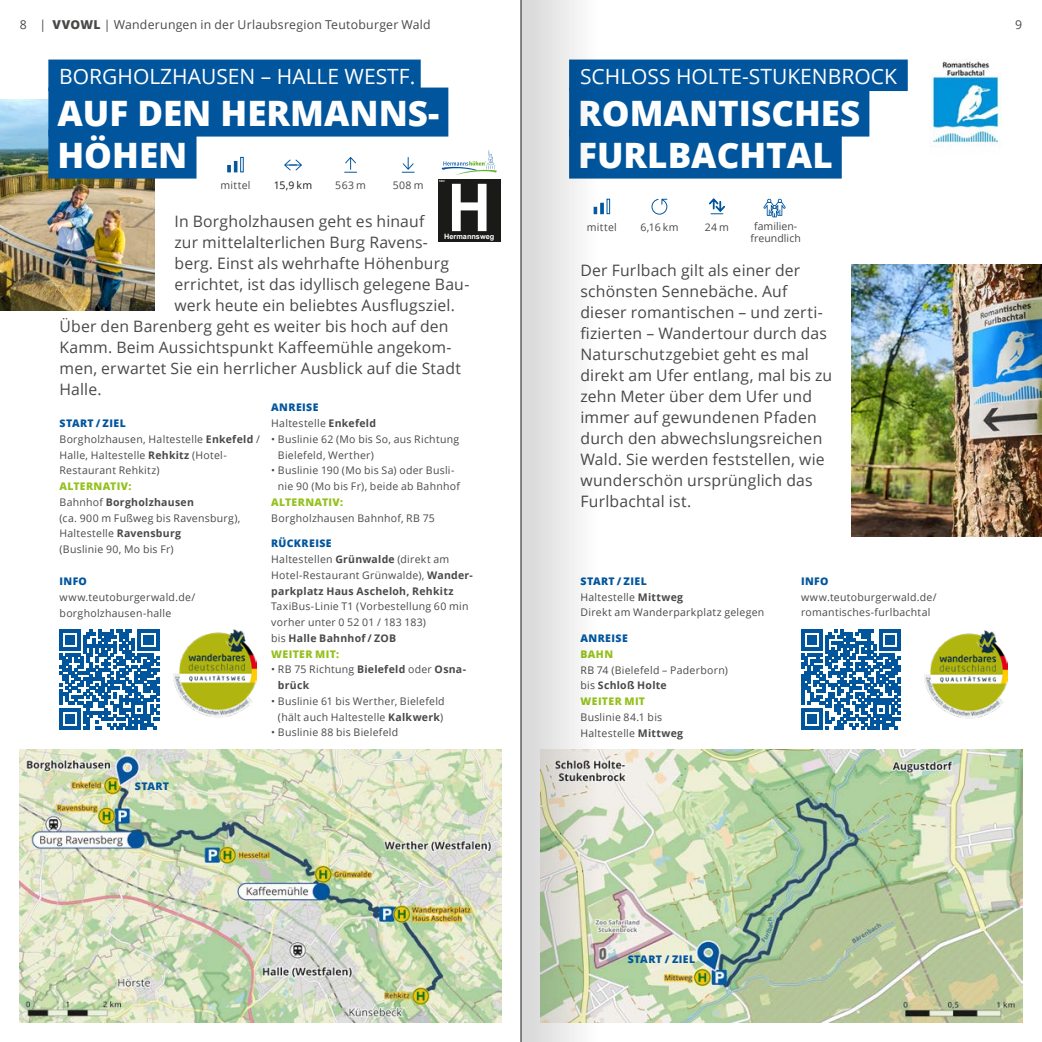
<style>
.page{position:relative;width:1042px;height:1042px;background:#fff}
.page>*{position:absolute;margin:0;border:0;box-sizing:border-box;transform-origin:0 0}
.t1{font:800 35px/42px "Open Sans";color:#fff}
.t2{font:21px "Open Sans";color:#fff}
.t3{font:15.75px/21px "Open Sans";letter-spacing:.01em;color:#494948}
.t4{font:12.25px "Open Sans";letter-spacing:.02em;color:#494948}
.t5{font:10.5px/15.8px "Open Sans";letter-spacing:.025em;color:#494948}
.t6{font:700 10.5px/15.8px "Open Sans";letter-spacing:.025em;color:#494948}
.t7{font:800 10.5px "Open Sans";letter-spacing:.035em;color:#00559d}
.t8{font:10.5px/12.2px "Open Sans";letter-spacing:.005em;color:#494948;text-align:center}
.t9{font:800 10.5px "Open Sans";letter-spacing:.035em;color:#94c11c}
.t10{font:10.5px "Open Sans";color:#1a1a18}
.t11{font:700 7.35px "Arial";color:#fff}
.t12{font:700 2.62px "Arial";color:#fff}
.s1{font-weight:800}
.s2{font-weight:800;color:#00559d}
.s3{font-weight:700}
.s4{font-weight:800;color:#94c11c}
.s5{font-weight:400}
</style>
<div class="page">
<img style="left:0;top:99px;width:155px;height:211px">
<img style="left:20px;top:749px;width:481px;height:273px">
<div style="left:240px;top:157px;width:4px;height:15px;border:1px solid #00559d"></div>
<svg style="left:227px;top:161px;width:10px;height:11px"></svg>
<svg style="left:284px;top:160px;width:18px;height:10px"></svg>
<svg style="left:344px;top:157px;width:13px;height:16px"></svg>
<svg style="left:402px;top:157px;width:12px;height:16px"></svg>
<div style="left:48px;top:60px;width:373px;height:31px;background:#00559d"></div>
<div style="left:48px;top:88px;width:400px;height:49px;background:#00559d"></div>
<div style="left:48px;top:130px;width:148px;height:49px;background:#00559d"></div>
<svg style="left:60px;top:629px;width:99px;height:100px"></svg>
<img style="left:174px;top:629px;width:82px;height:89px">
<div style="left:438px;top:180px;width:62px;height:62px;background:#1a1a18"></div>
<svg style="left:452px;top:184px;width:34px;height:47px"></svg>
<svg style="left:441px;top:150px;width:56px;height:25px"></svg>
<img style="left:851px;top:264px;width:191px;height:272px">
<img style="left:605px;top:749px;width:417px;height:273px">
<div style="left:569px;top:60px;width:339px;height:31px;background:#00559d"></div>
<div style="left:569px;top:88px;width:300px;height:49px;background:#00559d"></div>
<div style="left:569px;top:130px;width:273px;height:49px;background:#00559d"></div>
<svg style="left:801px;top:629px;width:99px;height:100px"></svg>
<img style="left:925px;top:630px;width:82px;height:89px">
<img style="left:929px;top:61px;width:71px;height:86px">
<div style="left:606px;top:199px;width:4px;height:15px;border:1px solid #00559d"></div>
<svg style="left:651px;top:199px;width:16px;height:16px"></svg>
<svg style="left:709px;top:199px;width:15px;height:15px"></svg>
<svg style="left:763px;top:199px;width:22px;height:18px"></svg>
<svg style="left:522px;top:0;width:83px;height:1042px"></svg>
<hr style="left:521px;top:0;width:1px;height:1042px;background:#1a1a18">
<p class="t4" style="left:20px;top:16px;width:412px">8 | <span class="s1">VVOWL</span> | Wanderungen in der Urlaubsregion Teutoburger Wald</p>
<p class="t4" style="left:1015px;top:16px;width:9px">9</p>
<h2 class="t2" style="left:59px;top:62px;width:357px">BORGHOLZHAUSEN – HALLE WESTF.</h2>
<h1 class="t1" style="left:57px;top:90px;width:383px">AUF DEN HERMANNS-<br>HÖHEN</h1>
<p class="t5" style="left:220px;top:177px;width:32px">mittel</p>
<p class="t10" style="left:274px;top:178px;width:40px">15,9 km</p>
<p class="t5" style="left:335px;top:177px;width:32px">563 m</p>
<p class="t5" style="left:393px;top:177px;width:32px">508 m</p>
<p class="t12" style="left:439px;top:180px;width:7px">TWV</p>
<h3 class="t3" style="left:174px;top:211px;width:252px">In Borgholzhausen geht es hinauf</h3>
<h3 class="t3" style="left:174px;top:232px;width:255px">zur mittelalterlichen Burg Ravens-</h3>
<h3 class="t3" style="left:174px;top:253px;width:276px">berg. Einst als wehrhafte Höhenburg</h3>
<h3 class="t3" style="left:174px;top:274px;width:296px">errichtet, ist das idyllisch gelegene Bau-</h3>
<h3 class="t3" style="left:174px;top:295px;width:282px">werk heute ein beliebtes Ausflugsziel.</h3>
<h3 class="t3" style="left:60px;top:316px;width:390px">Über den Barenberg geht es weiter bis hoch auf den</h3>
<h3 class="t3" style="left:60px;top:337px;width:393px">Kamm. Beim Aussichtspunkt Kaffeemühle angekom-</h3>
<h3 class="t3" style="left:60px;top:358px;width:403px">men, erwartet Sie ein herrlicher Ausblick auf die Stadt</h3>
<h3 class="t3" style="left:60px;top:379px;width:43px">Halle.</h3>
<p class="t11" style="left:444px;top:231px;width:52px">Hermannsweg</p>
<p class="t5" style="left:60px;top:415px;width:202px"><span class="s2">START / ZIEL<br></span>Borgholzhausen, Haltestelle <span class="s3">Enkefeld</span> /<br>Halle, Haltestelle <span class="s3">Rehkitz</span> (Hotel-<br>Restaurant Rehkitz)</p>
<p class="t5" style="left:60px;top:478px;width:182px"><span class="s4">ALTERNATIV:<br></span>Bahnhof <span class="s3">Borgholzhausen<br></span>(ca. 900 m Fußweg bis Ravensburg),<br>Haltestelle <span class="s3">Ravensburg<br></span>(Buslinie 90, Mo bis Fr)</p>
<p class="t7" style="left:60px;top:573px;width:29px">INFO</p>
<p class="t5" style="left:60px;top:589px;width:137px">www.teutoburgerwald.de/ borgholzhausen-halle</p>
<p class="t5" style="left:271px;top:399px;width:106px"><span class="s2">ANREISE<br></span>Haltestelle <span class="s3">Enkefeld</span></p>
<p class="t5" style="left:278px;top:431px;width:183px;text-indent:-7px">• Buslinie 62 (Mo bis So, aus Richtung<br>Bielefeld, Werther)</p>
<p class="t5" style="left:278px;top:462px;width:183px;text-indent:-7px">• Buslinie 190 (Mo bis Sa) oder Busli&shy;nie 90 (Mo bis Fr), beide ab Bahnhof</p>
<p class="t9" style="left:271px;top:494px;width:73px">ALTERNATIV:</p>
<p class="t5" style="left:271px;top:510px;width:165px">Borgholzhausen Bahnhof, RB 75</p>
<p class="t5" style="left:271px;top:535px;width:203px"><span class="s2">RÜCKREISE<br></span>Haltestellen <span class="s3">Grünwalde</span> (direkt am<br>Hotel-Restaurant Grünwalde), <span class="s3">Wander&shy;parkplatz Haus Ascheloh, Rehkitz</span></p>
<p class="t5" style="left:271px;top:598px;width:199px">TaxiBus-Linie T1 (Vorbestellung 60 min vorher unter 0 52 01 / 183 183)<br>bis <span class="s3">Halle Bahnhof / ZOB<br></span><span class="s4">WEITER MIT:</span></p>
<p class="t6" style="left:278px;top:661px;width:190px;text-indent:-7px"><span class="s5">• RB 75 Richtung</span> Bielefeld <span class="s5">oder</span> Osna&shy;brück</p>
<p class="t5" style="left:271px;top:693px;width:175px;text-align:center">• Buslinie 61 bis Werther, Bielefeld (hält auch Haltestelle <span class="s3">Kalkwerk</span>)</p>
<p class="t5" style="left:271px;top:724px;width:128px">• Buslinie 88 bis Bielefeld</p>
<p class="t7" style="left:135px;top:778px;width:36px">START</p>
<h2 class="t2" style="left:580px;top:62px;width:318px">SCHLOSS HOLTE-STUKENBROCK</h2>
<h1 class="t1" style="left:578px;top:90px;width:284px">ROMANTISCHES<br>FURLBACHTAL</h1>
<p class="t5" style="left:587px;top:219px;width:32px">mittel</p>
<p class="t5" style="left:640px;top:219px;width:40px">6,16 km</p>
<p class="t5" style="left:705px;top:219px;width:26px">24 m</p>
<p class="t8" style="left:750px;top:220px;width:52px">familien&shy;freundlich</p>
<p class="t3" style="left:580px;top:260px;width:253px">Der Furlbach gilt als einer der schönsten Sennebäche. Auf dieser romantischen – und zerti&shy;fizierten – Wandertour durch das<br>Naturschutzgebiet geht es mal direkt am Ufer entlang, mal bis zu zehn Meter über dem Ufer und immer auf gewundenen Pfaden durch den abwechslungsreichen<br>Wald. Sie werden feststellen, wie wunderschön ursprünglich das<br>Furlbachtal ist.</p>
<p class="t5" style="left:580px;top:573px;width:185px"><span class="s2">START / ZIEL<br></span>Haltestelle <span class="s3">Mittweg<br></span>Direkt am Wanderparkplatz gelegen</p>
<p class="t7" style="left:580px;top:630px;width:49px">ANREISE</p>
<p class="t9" style="left:580px;top:646px;width:34px">BAHN</p>
<p class="t5" style="left:580px;top:661px;width:149px">RB 74 (Bielefeld – Paderborn) bis <span class="s3">Schloß Holte<br></span><span class="s4">WEITER MIT</span></p>
<p class="t5" style="left:580px;top:709px;width:104px">Buslinie 84.1 bis<br>Haltestelle <span class="s3">Mittweg</span></p>
<p class="t7" style="left:801px;top:573px;width:29px">INFO</p>
<p class="t5" style="left:801px;top:589px;width:137px">www.teutoburgerwald.de/ romantisches-furlbachtal</p>
<p class="t7" style="left:628px;top:951px;width:69px">START / ZIEL</p>
</div>
